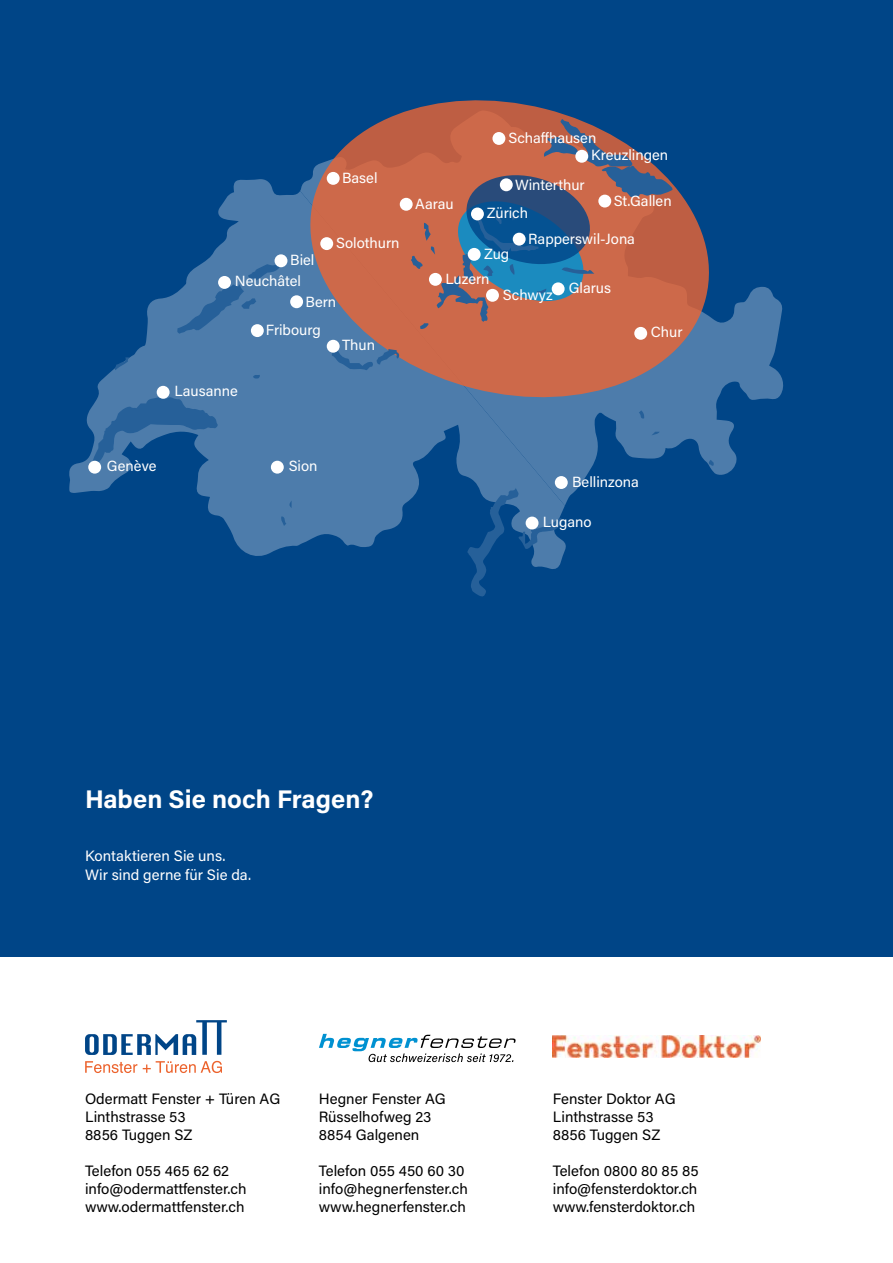
<style>
.page{position:relative;width:893px;height:1263px;background:#fff}
.page>*{position:absolute;margin:0;border:0;box-sizing:border-box;transform-origin:0 0}
.t1{font:700 25.5px "Acumin Pro";color:#fff}
.t2{font:15px/18px "Acumin Pro";color:#000}
.t3{font:15px/19.5px "Acumin Pro";color:#fff}
.t4{font:14.7px "Acumin Pro";color:#fff}
</style>
<div class="page">
<div style="left:0;top:0;width:893px;height:957px;background:#004587"></div>
<svg style="left:319px;top:1034px;width:197px;height:28px"></svg>
<img style="left:553px;top:1035px;width:208px;height:23px">
<svg style="left:85px;top:1020px;width:142px;height:35px"></svg>
<svg style="left:85px;top:1061px;width:52px;height:12px"></svg>
<svg style="left:143px;top:1061px;width:79px;height:12px"></svg>
<svg style="left:69px;top:179px;width:497px;height:377px"></svg>
<svg style="left:300px;top:179px;width:483px;height:327px;fill:#4d7cab"></svg>
<svg style="left:310px;top:100px;width:399px;height:297px"></svg>
<svg style="left:93px;top:396px;width:125px;height:68px"></svg>
<svg style="left:467px;top:488px;width:97px;height:109px"></svg>
<svg style="left:332px;top:349px;width:68px;height:21px"></svg>
<svg style="left:177px;top:262px;width:104px;height:72px;background:#4274a6"></svg>
<svg style="left:114px;top:357px;width:15px;height:13px"></svg>
<svg style="left:280px;top:516px;width:6px;height:10px"></svg>
<svg style="left:639px;top:410px;width:5px;height:9px"></svg>
<svg style="left:253px;top:374px;width:7px;height:5px"></svg>
<svg style="left:708px;top:460px;width:6px;height:6px"></svg>
<svg style="left:651px;top:432px;width:9px;height:3px"></svg>
<svg style="left:411px;top:119px;width:261px;height:210px;background:#8e6463"></svg>
<svg style="left:289px;top:500px;width:3px;height:8px"></svg>
<div style="left:429px;top:273px;width:13px;height:13px;background:#fff;border-radius:50%"></div>
<div style="left:552px;top:282px;width:13px;height:13px;background:#fff;border-radius:50%"></div>
<div style="left:634px;top:327px;width:13px;height:13px;background:#fff;border-radius:50%"></div>
<div style="left:598px;top:195px;width:13px;height:13px;background:#fff;border-radius:50%"></div>
<div style="left:492px;top:132px;width:13px;height:13px;background:#fff;border-radius:50%"></div>
<div style="left:471px;top:208px;width:13px;height:12px;background:#fff;border-radius:50%"></div>
<div style="left:513px;top:233px;width:13px;height:13px;background:#fff;border-radius:50%"></div>
<div style="left:468px;top:248px;width:13px;height:13px;background:#fff;border-radius:50%"></div>
<div style="left:486px;top:289px;width:13px;height:13px;background:#fff;border-radius:50%"></div>
<div style="left:400px;top:198px;width:13px;height:13px;background:#fff;border-radius:50%"></div>
<div style="left:327px;top:172px;width:13px;height:13px;background:#fff;border-radius:50%"></div>
<div style="left:290px;top:295px;width:13px;height:13px;background:#fff;border-radius:50%"></div>
<div style="left:251px;top:324px;width:13px;height:13px;background:#fff;border-radius:50%"></div>
<div style="left:327px;top:340px;width:13px;height:13px;background:#fff;border-radius:50%"></div>
<div style="left:271px;top:461px;width:13px;height:13px;background:#fff;border-radius:50%"></div>
<div style="left:157px;top:386px;width:13px;height:13px;background:#fff;border-radius:50%"></div>
<div style="left:88px;top:461px;width:13px;height:13px;background:#fff;border-radius:50%"></div>
<div style="left:526px;top:517px;width:12px;height:12px;background:#fff;border-radius:50%"></div>
<div style="left:555px;top:476px;width:13px;height:13px;background:#fff;border-radius:50%"></div>
<div style="left:275px;top:254px;width:12px;height:13px;background:#fff;border-radius:50%"></div>
<div style="left:320px;top:237px;width:13px;height:13px;background:#fff;border-radius:50%"></div>
<div style="left:218px;top:276px;width:13px;height:13px;background:#fff;border-radius:50%"></div>
<div style="left:500px;top:178px;width:13px;height:13px;background:#fff;border-radius:50%"></div>
<div style="left:575px;top:150px;width:13px;height:13px;background:#fff;border-radius:50%"></div>
<p class="t4" style="left:508px;top:127px;width:89px">Scha-hausen</p>
<p class="t4" style="left:342px;top:168px;width:37px">Basel</p>
<p class="t4" style="left:290px;top:249px;width:26px">Biel</p>
<p class="t4" style="left:235px;top:270px;width:68px">Neuchâtel</p>
<p class="t4" style="left:336px;top:233px;width:65px">Solothurn</p>
<p class="t4" style="left:306px;top:291px;width:32px">Bern</p>
<p class="t4" style="left:174px;top:381px;width:65px">Lausanne</p>
<p class="t4" style="left:266px;top:320px;width:56px">Fribourg</p>
<p class="t4" style="left:342px;top:335px;width:34px">Thun</p>
<p class="t4" style="left:415px;top:194px;width:40px">Aarau</p>
<p class="t4" style="left:515px;top:174px;width:71px">Winterthur</p>
<p class="t4" style="left:487px;top:203px;width:43px">Zürich</p>
<p class="t4" style="left:591px;top:145px;width:78px">Kreuzlingen</p>
<p class="t4" style="left:614px;top:190px;width:59px">St.Gallen</p>
<p class="t4" style="left:484px;top:243px;width:27px">Zug</p>
<p class="t4" style="left:528px;top:229px;width:108px">Rapperswil-Jona</p>
<p class="t4" style="left:445px;top:269px;width:45px">Luzern</p>
<p class="t4" style="left:503px;top:281px;width:110px">Schwyz Glarus</p>
<p class="t4" style="left:651px;top:322px;width:33px">Chur</p>
<p class="t4" style="left:107px;top:456px;width:51px">Genève</p>
<p class="t4" style="left:289px;top:456px;width:30px">Sion</p>
<p class="t4" style="left:572px;top:471px;width:68px">Bellinzona</p>
<p class="t4" style="left:543px;top:512px;width:50px">Lugano</p>
<h1 class="t1" style="left:85px;top:781px;width:290px">Haben Sie noch Fragen?</h1>
<p class="t3" style="left:85px;top:845px;width:168px">Kontaktieren Sie uns.<br>Wir sind gerne für Sie da.</p>
<p class="t2" style="left:85px;top:1089px;width:197px">Odermatt Fenster + Türen AG<br>Linthstrasse 53<br>8856 Tuggen SZ</p>
<p class="t2" style="left:85px;top:1161px;width:163px">Telefon 055 465 62 62 info@odermattfenster.ch www.odermattfenster.ch</p>
<p class="t2" style="left:319px;top:1089px;width:128px">Hegner Fenster AG<br>Rüsselhofweg 23<br>8854 Galgenen</p>
<p class="t2" style="left:319px;top:1161px;width:151px">Telefon 055 450 60 30 info@hegnerfenster.ch www.hegnerfenster.ch</p>
<p class="t2" style="left:553px;top:1089px;width:124px">Fenster Doktor AG<br>Linthstrasse 53<br>8856 Tuggen SZ</p>
<p class="t2" style="left:553px;top:1161px;width:147px;text-align:justify">Telefon 0800 80 85 85 info@fensterdoktor.ch www.fensterdoktor.ch</p>
</div>
